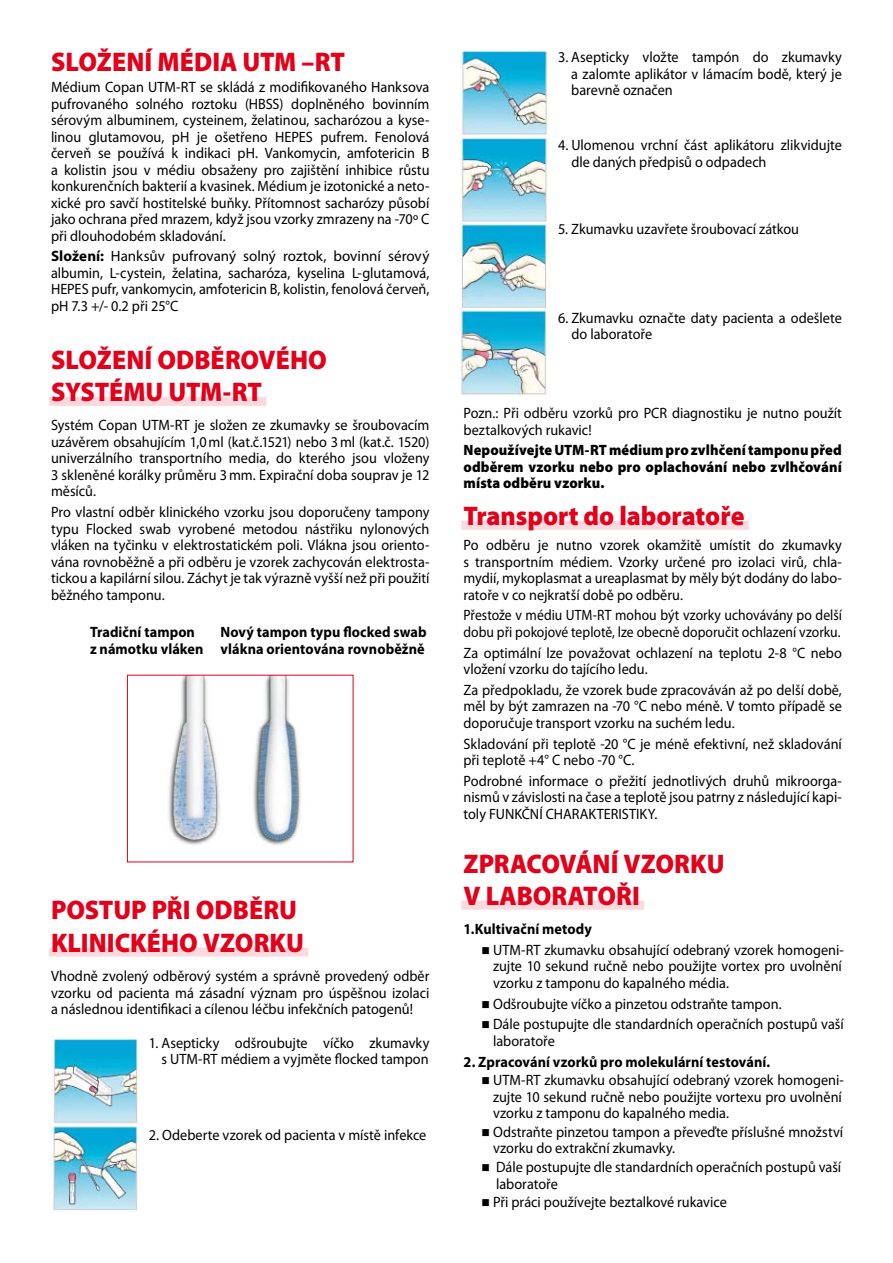
<style>
.page{position:relative;width:893px;height:1263px;background:#fff}
.page>*{position:absolute;margin:0;border:0;box-sizing:border-box;transform-origin:0 0}
.t1{font:900 27px/32.4px "Myriad Pro";color:#e2001a;scale:.95 1}
.t2{font:15px/16.5px "Myriad Pro";color:#000;scale:.95 1}
.t3{font:15px/16.5px "Myriad Pro";color:#000;text-align:justify}
.t4{font:700 15px/16.5px "Myriad Pro";letter-spacing:.005em;color:#000;text-align:right;scale:.95 1}
.t5{font:900 15px/16.5px "Myriad Pro";letter-spacing:.01em;color:#000;text-align:justify;scale:.95 1}
.t6{font:15px/16.5px "Myriad Pro";color:#000;scale:.91 1}
.s1{font-weight:700}
</style>
<div class="page">
<div style="left:49px;top:397px;width:217px;height:9px;background:#fbd9dd"></div>
<div style="left:49px;top:947px;width:259px;height:9px;background:#fbd9dd"></div>
<img style="left:168px;top:677px;width:133px;height:168px">
<div style="left:461px;top:521px;width:288px;height:9px;background:#fbd9dd"></div>
<div style="left:461px;top:901px;width:183px;height:9px;background:#fbd9dd"></div>
<img style="left:51px;top:1038px;width:89px;height:173px">
<img style="left:460px;top:50px;width:89px;height:346px">
<h1 class="t1" style="left:51px;top:45px;width:311px">SLOŽENÍ MÉDIA UTM –RT</h1>
<p class="t2" style="left:51px;top:79px;width:400px;text-align:justify">Médium Copan UTM-RT se skládá z modifikovaného Hanksova pufrovaného solného roztoku (HBSS) doplněného bovinním sérovým albuminem, cysteinem, želatinou, sacharózou a kyse&shy;linou glutamovou, pH je ošetřeno HEPES pufrem. Fenolová červeň se používá k indikaci pH. Vankomycin, amfotericin B a kolistin jsou v médiu obsaženy pro zajištění inhibice růstu konkurenčních bakterií a kvasinek. Médium je izotonické a neto&shy;xické pro savčí hostitelské buňky. Přítomnost sacharózy působí jako ochrana před mrazem, když jsou vzorky zmrazeny na -70º C při dlouhodobém skladování.</p>
<p class="t3" style="left:51px;top:248px;width:380px"><span class="s1">Složení:</span> Hanksův pufrovaný solný roztok, bovinní sérový albumin, L-cystein, želatina, sacharóza, kyselina L-glutamová, HEPES pufr, vankomycin, amfotericin B, kolistin, fenolová červeň, pH 7.3 +/- 0.2 při 25°C</p>
<h1 class="t1" style="left:51px;top:342px;width:292px">SLOŽENÍ ODBĚROVÉHO<br>SYSTÉMU UTM-RT</h1>
<p class="t2" style="left:51px;top:417px;width:400px;text-align:justify">Systém Copan UTM-RT je složen ze zkumavky se šroubovacím uzávěrem obsahujícím 1,0ml (kat.č.1521) nebo 3ml (kat.č. 1520) univerzálního transportního media, do kterého jsou vloženy 3 skleněné korálky průměru 3mm. Expirační doba souprav je 12 měsíců.</p>
<p class="t2" style="left:51px;top:504px;width:400px;text-align:justify">Pro vlastní odběr klinického vzorku jsou doporučeny tampony typu Flocked swab vyrobené metodou nástřiku nylonových vláken na tyčinku v elektrostatickém poli. Vlákna jsou oriento&shy;vána rovnoběžně a při odběru je vzorek zachycován elektrosta&shy;tickou a kapilární silou. Záchyt je tak výrazně vyšší než při použití běžného tamponu.</p>
<p class="t4" style="left:90px;top:624px;width:112px">Tradiční tampon</p>
<p class="t4" style="left:90px;top:624px;width:356px">Nový tampon typu flocked swab<br>z námotku vláken vlákna orientována rovnoběžně</p>
<h1 class="t1" style="left:51px;top:893px;width:268px">POSTUP PŘI ODBĚRU<br>KLINICKÉHO VZORKU</h1>
<p class="t2" style="left:51px;top:967px;width:400px;text-align:justify">Vhodně zvolený odběrový systém a správně provedený odběr vzorku od pacienta má zásadní význam pro úspěšnou izolaci a následnou identifikaci a cílenou léčbu infekčních patogenů!</p>
<p class="t2" style="left:149px;top:1034px;width:297px;text-align:right">1. Asepticky odšroubujte víčko zkumavky s UTM-RT médiem a vyjměte flocked tampon</p>
<p class="t2" style="left:149px;top:1126px;width:294px">2. Odeberte vzorek od pacienta v místě infekce</p>
<p class="t2" style="left:571px;top:49px;width:286px;text-align:justify;text-indent:-13px">3. Asepticky vložte tampón do zkumavky a zalomte aplikátor v lámacím bodě, který je barevně označen</p>
<p class="t2" style="left:571px;top:137px;width:286px;text-indent:-13px">4. Ulomenou vrchní část aplikátoru zlikvidujte dle daných předpisů o odpadech</p>
<p class="t2" style="left:558px;top:221px;width:255px">5. Zkumavku uzavřete šroubovací zátkou</p>
<p class="t2" style="left:571px;top:309px;width:286px;text-indent:-13px">6. Zkumavku označte daty pacienta a odešlete do laboratoře</p>
<p class="t2" style="left:463px;top:405px;width:400px">Pozn.: Při odběru vzorků pro PCR diagnostiku je nutno použít beztalkových rukavic!</p>
<p class="t5" style="left:463px;top:441px;width:400px">Nepoužívejte UTM-RT médium pro zvlhčení tamponu před odběrem vzorku nebo pro oplachování nebo zvlhčování místa odběru vzorku.</p>
<h1 class="t1" style="left:463px;top:499px;width:297px">Transport do laboratoře</h1>
<p class="t2" style="left:463px;top:536px;width:400px;text-align:justify">Po odběru je nutno vzorek okamžitě umístit do zkumavky s transportním médiem. Vzorky určené pro izolaci virů, chla&shy;mydií, mykoplasmat a ureaplasmat by měly být dodány do labo&shy;ratoře v co nejkratší době po odběru.</p>
<p class="t6" style="left:463px;top:607px;width:417px">Přestože v médiu UTM-RT mohou být vzorky uchovávány po delší dobu při pokojové teplotě, lze obecně doporučit ochlazení vzorku.</p>
<p class="t2" style="left:463px;top:644px;width:400px">Za optimální lze považovat ochlazení na teplotu 2-8 °C nebo vložení vzorku do tajícího ledu.</p>
<p class="t2" style="left:463px;top:681px;width:400px;text-align:justify">Za předpokladu, že vzorek bude zpracováván až po delší době, měl by být zamrazen na -70 °C nebo méně. V tomto případě se doporučuje transport vzorku na suchém ledu.</p>
<p class="t2" style="left:463px;top:735px;width:400px">Skladování při teplotě -20 °C je méně efektivní, než skladování při teplotě +4° C nebo -70 °C.</p>
<p class="t2" style="left:463px;top:772px;width:400px;text-align:justify">Podrobné informace o přežití jednotlivých druhů mikroorga&shy;nismů v závislosti na čase a teplotě jsou patrny z následující kapi&shy;toly FUNKČNÍ CHARAKTERISTIKY.</p>
<h1 class="t1" style="left:463px;top:846px;width:276px">ZPRACOVÁNÍ VZORKU<br>V LABORATOŘI</h1>
<p class="t4" style="left:463px;top:920px;width:137px">1.Kultivační metody</p>
<p class="t2" style="left:493px;top:941px;width:371px;text-indent:-12px">■ UTM-RT zkumavku obsahující odebraný vzorek homogeni&shy;zujte 10 sekund ručně nebo použijte vortex pro uvolnění vzorku z tamponu do kapalného média.</p>
<p class="t2" style="left:481px;top:995px;width:317px">■ Odšroubujte víčko a pinzetou odstraňte tampon.</p>
<p class="t2" style="left:493px;top:1016px;width:371px;text-indent:-12px">■ Dále postupujte dle standardních operačních postupů vaší laboratoře</p>
<p class="t4" style="left:463px;top:1053px;width:324px">2. Zpracování vzorků pro molekulární testování.</p>
<p class="t2" style="left:493px;top:1072px;width:371px;text-indent:-12px">■ UTM-RT zkumavku obsahující odebraný vzorek homogeni&shy;zujte 10 sekund ručně nebo použijte vortexu pro uvolnění vzorku z tamponu do kapalného media.</p>
<p class="t2" style="left:493px;top:1123px;width:370px;text-indent:-12px">■ Odstraňte pinzetou tampon a převeďte příslušné množství vzorku do extrakční zkumavky.</p>
<p class="t2" style="left:496px;top:1158px;width:365px;text-indent:-15px">■ Dále postupujte dle standardních operačních postupů vaší laboratoře</p>
<p class="t2" style="left:481px;top:1194px;width:260px">■ Při práci používejte beztalkové rukavice</p>
</div>
